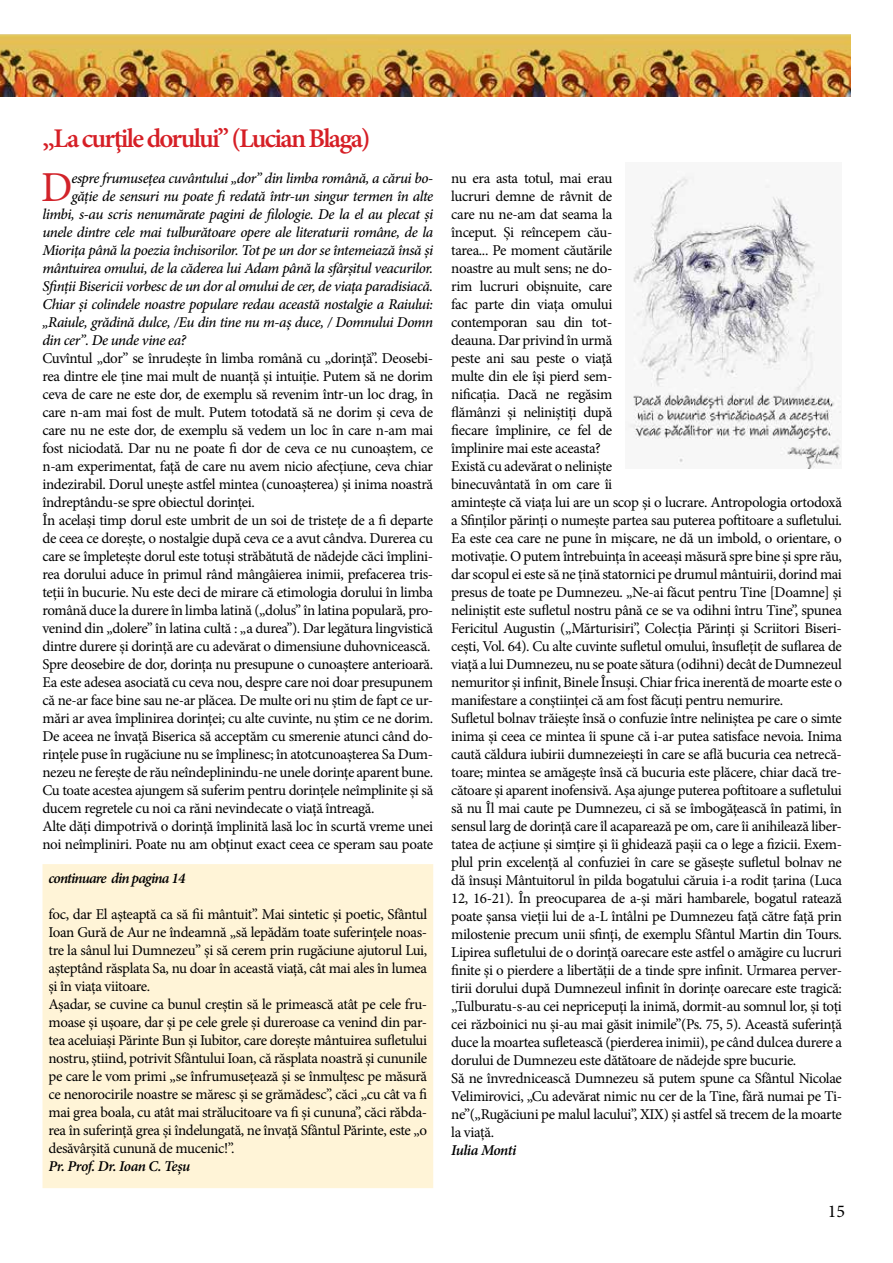
<style>
.page{position:relative;width:893px;height:1263px;background:#fff}
.page>*{position:absolute;margin:0;border:0;box-sizing:border-box;transform-origin:0 0}
.t1{font:42.75px "Minion Pro";color:#d2232a}
.t2{font:600 27px "Minion Pro";letter-spacing:-.065em;color:#d61f26}
.t3{font:18px "Minion Pro";color:#000}
.t4{font:15px/18px "Minion Pro";letter-spacing:-.025em;color:#000}
.t5{font:italic 500 15px "Minion Pro";letter-spacing:-.03em;color:#000}
.t6{font:italic 600 15px "Minion Pro";letter-spacing:-.05em;color:#000}
.t7{font:italic 600 15px "Minion Pro";letter-spacing:-.03em;color:#000}
</style>
<div class="page">
<img style="left:0;top:34px;width:850px;height:63px">
<div style="left:46px;top:867px;width:384px;height:318px;background:#fff4d7"></div>
<div style="left:43px;top:864px;width:390px;height:324px;border:6px solid #fff4d7"></div>
<img style="left:625px;top:176px;width:216px;height:292px">
<h2 class="t2" style="left:43px;top:120px;width:330px">„La curţile dorului” (Lucian Blaga)</h2>
<h1 class="t1" style="left:41px;top:159px;width:33px">D</h1>
<p class="t5" style="left:71px;top:168px;width:363px">espre frumusețea cuvântului „dor” din limba română, a cărui bo-</p>
<p class="t5" style="left:71px;top:186px;width:363px">găție de sensuri nu poate fi redată într-un singur termen în alte</p>
<p class="t5" style="left:43px;top:204px;width:392px">limbi, s-au scris nenumărate pagini de filologie. De la el au plecat și</p>
<p class="t5" style="left:43px;top:222px;width:392px">unele dintre cele mai tulburătoare opere ale literaturii române, de la</p>
<p class="t5" style="left:43px;top:240px;width:392px">Miorița până la poezia închisorilor. Tot pe un dor se întemeiază însă și</p>
<p class="t5" style="left:43px;top:258px;width:392px">mântuirea omului, de la căderea lui Adam până la sfârșitul veacurilor.</p>
<p class="t5" style="left:43px;top:276px;width:392px">Sfinții Bisericii vorbesc de un dor al omului de cer, de viața paradisiacă.</p>
<p class="t5" style="left:43px;top:294px;width:392px">Chiar și colindele noastre populare redau această nostalgie a Raiului:</p>
<p class="t5" style="left:43px;top:312px;width:392px">„Raiule, grădină dulce, /Eu din tine nu m-aș duce, / Domnului Domn</p>
<p class="t5" style="left:43px;top:330px;width:145px">din cer”. De unde vine ea?</p>
<p class="t4" style="left:43px;top:349px;width:392px">Cuvîntul „dor” se înrudește în limba română cu „dorință”. Deosebi&shy;rea dintre ele ține mai mult de nuanță și intuiție. Putem să ne dorim ceva de care ne este dor, de exemplu să revenim într-un loc drag, în care n-am mai fost de mult. Putem totodată să ne dorim și ceva de care nu ne este dor, de exemplu să vedem un loc în care n-am mai fost niciodată. Dar nu ne poate fi dor de ceva ce nu cunoaștem, ce n-am experimentat, față de care nu avem nicio afecțiune, ceva chiar indezirabil. Dorul unește astfel mintea (cunoașterea) și inima noastră îndreptându-se spre obiectul dorinței.<br>În același timp dorul este umbrit de un soi de tristețe de a fi departe de ceea ce dorește, o nostalgie după ceva ce a avut cândva. Durerea cu care se împletește dorul este totuși străbătută de nădejde căci împlini&shy;rea dorului aduce în primul rând mângâierea inimii, prefacerea tris&shy;teții în bucurie. Nu este deci de mirare că etimologia dorului în limba română duce la durere în limba latină („dolus” în latina populară, pro&shy;venind din „dolere” în latina cultă : „a durea”). Dar legătura lingvistică dintre durere și dorință are cu adevărat o dimensiune duhovnicească.<br>Spre deosebire de dor, dorința nu presupune o cunoaștere anterioară.<br>Ea este adesea asociată cu ceva nou, despre care noi doar presupunem că ne-ar face bine sau ne-ar plăcea. De multe ori nu știm de fapt ce ur&shy;mări ar avea împlinirea dorinței; cu alte cuvinte, nu știm ce ne dorim.<br>De aceea ne învață Biserica să acceptăm cu smerenie atunci când do&shy;rințele puse în rugăciune nu se împlinesc; în atotcunoașterea Sa Dum&shy;nezeu ne ferește de rău neîndeplinindu-ne unele dorințe aparent bune.<br>Cu toate acestea ajungem să suferim pentru dorințele neîmplinite și să ducem regretele cu noi ca răni nevindecate o viață întreagă.<br>Alte dăți dimpotrivă o dorință împlinită lasă loc în scurtă vreme unei noi neîmpliniri. Poate nu am obținut exact ceea ce speram sau poate</p>
<p class="t6" style="left:49px;top:868px;width:138px">continuare din pagina 14</p>
<p class="t4" style="left:49px;top:906px;width:380px">foc, dar El așteaptă ca să fii mântuit”. Mai sintetic și poetic, Sfântul Ioan Gură de Aur ne îndeamnă „să lepădăm toate suferințele noas&shy;tre la sânul lui Dumnezeu” și să cerem prin rugăciune ajutorul Lui, așteptând răsplata Sa, nu doar în această viață, cât mai ales în lumea și în viața viitoare.<br>Așadar, se cuvine ca bunul creștin să le primească atât pe cele fru&shy;moase și ușoare, dar și pe cele grele și dureroase ca venind din par&shy;tea aceluiași Părinte Bun și Iubitor, care dorește mântuirea sufletului nostru, știind, potrivit Sfântului Ioan, că răsplata noastră și cununile pe care le vom primi „se înfrumusețează și se înmulțesc pe măsură ce nenorocirile noastre se măresc și se grămădesc”, căci „cu cât va fi mai grea boala, cu atât mai strălucitoare va fi și cununa”, căci răbda&shy;rea în suferință grea și îndelungată, ne învață Sfântul Părinte, este „o desăvârșită cunună de mucenic!”.</p>
<p class="t6" style="left:49px;top:1156px;width:143px">Pr. Prof. Dr. Ioan C. Teșu</p>
<p class="t4" style="left:451px;top:169px;width:392px">nu era asta totul, mai erau<br>lucruri demne de râvnit de<br>care nu ne-am dat seama la<br>început. Și reîncepem cău-<br>tarea... Pe moment căutările<br>noastre au mult sens; ne do-<br>rim lucruri obișnuite, care<br>fac parte din viața omului<br>contemporan sau din tot-<br>deauna. Dar privind în urmă<br>peste ani sau peste o viață<br>multe din ele își pierd sem-<br>nificația. Dacă ne regăsim<br>flămânzi și neliniștiți după<br>fiecare împlinire, ce fel de<br>împlinire mai este aceasta?<br>Există cu adevărat o neliniște<br>binecuvântată în om care îi<br>amintește că viața lui are un scop și o lucrare. Antropologia ortodoxă a Sfinților părinți o numește partea sau puterea poftitoare a sufletului.<br>Ea este cea care ne pune în mișcare, ne dă un imbold, o orientare, o motivație. O putem întrebuința în aceeași măsură spre bine și spre rău, dar scopul ei este să ne țină statornici pe drumul mântuirii, dorind mai presus de toate pe Dumnezeu. „Ne-ai făcut pentru Tine [Doamne] și neliniștit este sufletul nostru până ce se va odihni întru Tine”, spunea Fericitul Augustin („Mărturisiri”, Colecția Părinți și Scriitori Biseri&shy;cești, Vol. 64). Cu alte cuvinte sufletul omului, însuflețit de suflarea de viață a lui Dumnezeu, nu se poate sătura (odihni) decât de Dumnezeul nemuritor și infinit, Binele Însuși. Chiar frica inerentă de moarte este o manifestare a conștiinței că am fost făcuți pentru nemurire.<br>Sufletul bolnav trăiește însă o confuzie între neliniștea pe care o simte inima și ceea ce mintea îi spune că i-ar putea satisface nevoia. Inima caută căldura iubirii dumnezeiești în care se află bucuria cea netrecă&shy;toare; mintea se amăgește însă că bucuria este plăcere, chiar dacă tre&shy;cătoare și aparent inofensivă. Așa ajunge puterea poftitoare a sufletului să nu Îl mai caute pe Dumnezeu, ci să se îmbogățească în patimi, în sensul larg de dorință care îl acaparează pe om, care îi anihilează liber&shy;tatea de acțiune și simțire și îi ghidează pașii ca o lege a fizicii. Exem&shy;plul prin excelență al confuziei în care se găsește sufletul bolnav ne dă însuși Mântuitorul în pilda bogatului căruia i-a rodit țarina (Luca 12, 16-21). În preocuparea de a-și mări hambarele, bogatul ratează poate șansa vieții lui de a-L întâlni pe Dumnezeu față către față prin milostenie precum unii sfinți, de exemplu Sfântul Martin din Tours.<br>Lipirea sufletului de o dorință oarecare este astfel o amăgire cu lucruri finite și o pierdere a libertății de a tinde spre infinit. Urmarea perver&shy;tirii dorului după Dumnezeul infinit în dorințe oarecare este tragică: „Tulburatu-s-au cei nepricepuți la inimă, dormit-au somnul lor, și toți cei războinici nu și-au mai găsit inimile”(Ps. 75, 5). Această suferință duce la moartea sufletească (pierderea inimii), pe când dulcea durere a dorului de Dumnezeu este dătătoare de nădejde spre bucurie.<br>Să ne învrednicească Dumnezeu să putem spune ca Sfântul Nicolae Velimirovici, „Cu adevărat nimic nu cer de la Tine, fără numai pe Ti&shy;ne”(„Rugăciuni pe malul lacului”, XIX) și astfel să trecem de la moarte la viață.</p>
<p class="t7" style="left:451px;top:1140px;width:67px">Iulia Monti</p>
<p class="t3" style="left:828px;top:1199px;width:19px">15</p>
</div>
